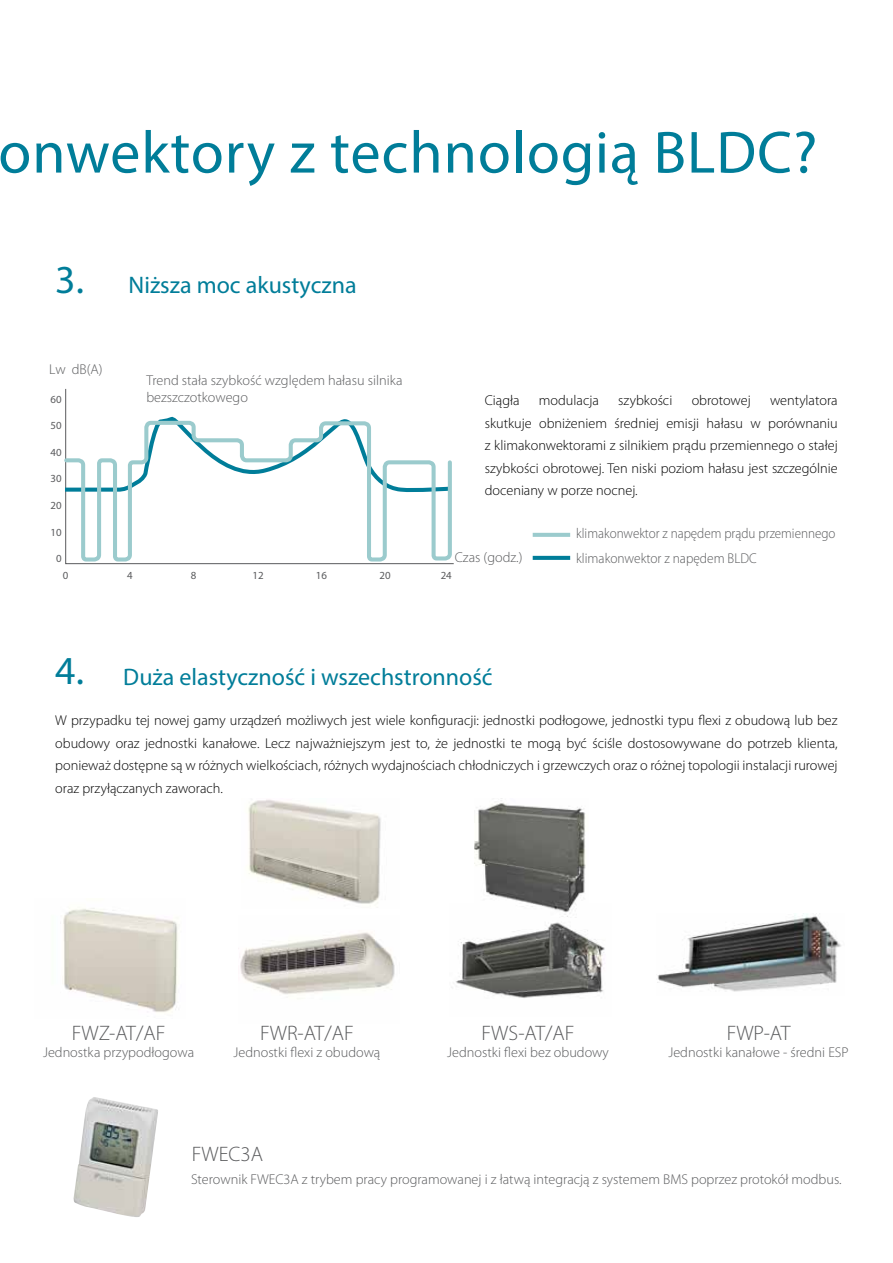
<style>
.page{position:relative;width:893px;height:1263px;background:#fff}
.page>*{position:absolute;margin:0;border:0;box-sizing:border-box;transform-origin:0 0}
.t1{font:60px "Myriad Pro";letter-spacing:.015em;color:#007d99}
.t2{font:39.75px "Myriad Pro";color:#007d99}
.t3{font:24px "Myriad Pro";color:#007d99}
.t4{font:300 21px "Myriad Pro";color:#5a5b5d}
.t5{font:300 14.25px/22.5px "Myriad Pro";color:#000;text-align:justify}
.t6{font:300 14.25px/17.1px "Myriad Pro";color:#5a5b5d}
.t7{font:300 14.25px/25.5px "Myriad Pro";color:#5a5b5d;scale:.92 1}
.t8{font:10.8px "Myriad Pro";color:#5a5b5d}
</style>
<div class="page">
<img style="left:60px;top:908px;width:118px;height:104px">
<img style="left:657px;top:914px;width:184px;height:78px">
<img style="left:240px;top:932px;width:155px;height:63px">
<img style="left:451px;top:917px;width:154px;height:81px">
<svg style="left:533px;top:533px;width:37px;height:4px"></svg>
<svg style="left:533px;top:556px;width:37px;height:4px"></svg>
<svg style="left:65px;top:388px;width:389px;height:176px"></svg>
<svg style="left:65px;top:411px;width:389px;height:8px"></svg>
<svg style="left:64px;top:419px;width:390px;height:144px"></svg>
<img style="left:73px;top:1097px;width:85px;height:120px">
<img style="left:474px;top:800px;width:112px;height:117px">
<img style="left:248px;top:799px;width:133px;height:105px">
<h1 class="t1" style="left:-2px;top:115px;width:820px">onwektory z technologią BLDC?</h1>
<h2 class="t2" style="left:55px;top:255px;width:30px">3.</h2>
<p class="t6" style="left:49px;top:361px;width:55px">Lw dB(A)</p>
<p class="t8" style="left:50px;top:392px;width:13px">60</p>
<p class="t8" style="left:50px;top:419px;width:13px">50</p>
<p class="t8" style="left:50px;top:446px;width:13px">40</p>
<p class="t8" style="left:50px;top:472px;width:13px">30</p>
<p class="t8" style="left:50px;top:499px;width:13px">20</p>
<p class="t8" style="left:50px;top:525px;width:13px">10</p>
<p class="t8" style="left:56px;top:552px;width:7px">0</p>
<h3 class="t3" style="left:128px;top:271px;width:230px">Niższa moc akustyczna</h3>
<p class="t6" style="left:146px;top:372px;width:258px">Trend stała szybkość względem hałasu silnika bezszczotkowego</p>
<p class="t5" style="left:485px;top:389px;width:354px;text-indent:285px">wentylatora skutkuje obniżeniem średniej emisji hałasu w porównaniu z klimakonwektorami z silnikiem prądu przemiennego o stałej szybkości obrotowej. Ten niski poziom hałasu jest szczególnie doceniany w porze nocnej.</p>
<p class="t5" style="left:485px;top:389px;width:36px">Ciągła</p>
<p class="t5" style="left:539px;top:389px;width:61px">modulacja</p>
<p class="t5" style="left:618px;top:389px;width:56px">szybkości</p>
<p class="t5" style="left:692px;top:389px;width:61px">obrotowej</p>
<p class="t6" style="left:455px;top:549px;width:69px">Czas (godz.)</p>
<p class="t7" style="left:576px;top:520px;width:284px">klimakonwektor z napędem prądu przemiennego klimakonwektor z napędem BLDC</p>
<p class="t8" style="left:63px;top:569px;width:7px">0</p>
<p class="t8" style="left:127px;top:569px;width:7px">4</p>
<p class="t8" style="left:191px;top:569px;width:7px">8</p>
<p class="t8" style="left:253px;top:569px;width:13px">12</p>
<p class="t8" style="left:316px;top:569px;width:13px">16</p>
<p class="t8" style="left:379px;top:569px;width:13px">20</p>
<p class="t8" style="left:441px;top:569px;width:13px">24</p>
<h2 class="t2" style="left:55px;top:646px;width:30px">4.</h2>
<h3 class="t3" style="left:123px;top:662px;width:371px">Duża elastyczność i wszechstronność</h3>
<p class="t5" style="left:55px;top:709px;width:784px">W przypadku tej nowej gamy urządzeń możliwych jest wiele konfiguracji: jednostki podłogowe, jednostki typu flexi z obudową lub bez obudowy oraz jednostki kanałowe. Lecz najważniejszym jest to, że jednostki te mogą być ściśle dostosowywane do potrzeb klienta, ponieważ dostępne są w różnych wielkościach, różnych wydajnościach chłodniczych i grzewczych oraz o różnej topologii instalacji rurowej oraz przyłączanych zaworach.</p>
<h3 class="t4" style="left:72px;top:1021px;width:95px">FWZ-AT/AF</h3>
<p class="t6" style="left:43px;top:1044px;width:153px">Jednostka przypodłogowa</p>
<h3 class="t4" style="left:260px;top:1021px;width:95px">FWR-AT/AF</h3>
<p class="t6" style="left:233px;top:1044px;width:148px">Jednostki flexi z obudową</p>
<h3 class="t4" style="left:192px;top:1142px;width:73px">FWEC3A</h3>
<h3 class="t4" style="left:482px;top:1021px;width:94px">FWS-AT/AF</h3>
<p class="t6" style="left:447px;top:1044px;width:163px">Jednostki flexi bez obudowy</p>
<h3 class="t4" style="left:727px;top:1021px;width:65px">FWP-AT</h3>
<p class="t6" style="left:668px;top:1044px;width:182px">Jednostki kanałowe - średni ESP</p>
<p class="t6" style="left:191px;top:1170px;width:652px">Sterownik FWEC3A z trybem pracy programowanej i z łatwą integracją z systemem BMS poprzez protokół modbus.</p>
</div>
